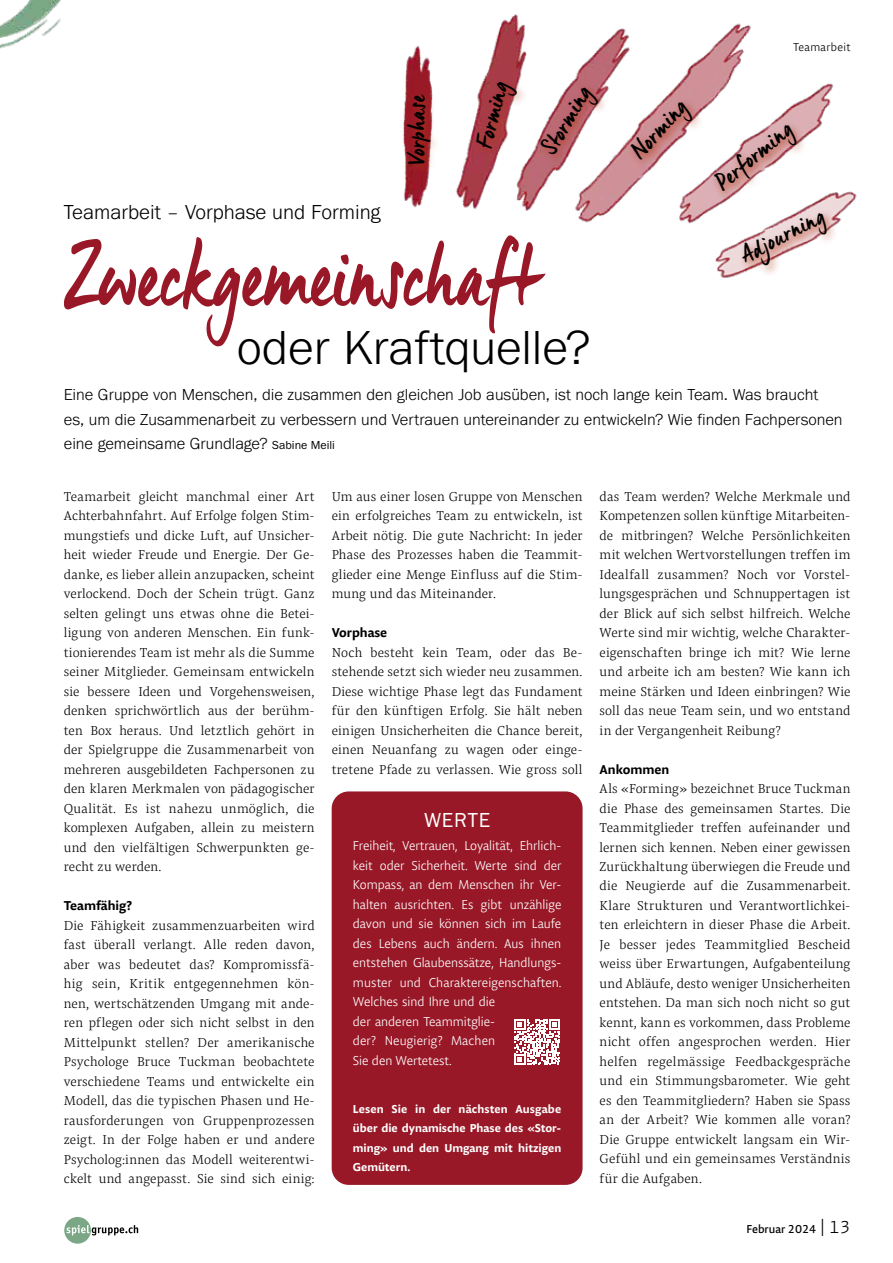
<style>
.page{position:relative;width:893px;height:1263px;background:#fff}
.page>*{position:absolute;margin:0;border:0;box-sizing:border-box;transform-origin:0 0}
.t1{font:88.5px "Manus Smooth";color:#981827;scale:.85 1}
.t2{font:300 49.5px "Franklin Gothic URW";color:#000}
.t3{font:24px "Manus Smooth";color:#000}
.t4{font:300 21px "Franklin Gothic URW";color:#000}
.t5{font:21px "Franklin Gothic URW Boo";letter-spacing:.035em;color:#fff}
.t6{font:300 16.5px/24px "Franklin Gothic URW";color:#000}
.t7{font:300 13.5px/19.5px "Pensum Pro";letter-spacing:.01em;color:#000;text-align:justify}
.t8{font:300 13.5px/19.5px "Pensum Sans";color:#fff}
.t9{font:700 13.5px "Pensum Sans";color:#000}
.t10{font:700 12px/19.5px "Pensum Sans";color:#fff;text-align:justify}
.t11{font:12px "Pensum Sans";color:#000}
.t12{font:300 12px "Pensum Sans";letter-spacing:.03em;color:#000}
.s1{font-family:"Franklin Gothic URW Boo";font-weight:400;font-size:12px}
.s2{font-weight:300;font-size:18px}
</style>
<div class="page">
<img style="left:0;top:0;width:857px;height:1244px">
<div style="left:332px;top:791px;width:251px;height:394px;background:#981827;border-radius:17px"></div>
<div style="left:403px;top:90px;width:38px;height:85px;background:#b13511;opacity:.75"></div>
<div style="left:471px;top:77px;width:56px;height:82px;background:#b13511;opacity:.75"></div>
<div style="left:536px;top:83px;width:72px;height:82px;background:#b13511;opacity:.75"></div>
<div style="left:626px;top:97px;width:77px;height:73px;background:#b13511;opacity:.75"></div>
<div style="left:710px;top:121px;width:97px;height:81px;background:#b13511;opacity:.75"></div>
<div style="left:739px;top:208px;width:98px;height:69px;background:#b13511;opacity:.75"></div>
<svg style="left:514px;top:1019px;width:46px;height:46px"></svg>
<div style="left:64px;top:1217px;width:27px;height:26px;background:#7ba786;border-radius:50%"></div>
<svg style="left:66px;top:1225px;width:72px;height:10px"></svg>
<h3 class="t4" style="left:64px;top:198px;width:318px">Teamarbeit – Vorphase und Forming</h3>
<h3 class="t3" style="left:402px;top:164px;width:71px;rotate:-90deg">Vorphase</h3>
<h3 class="t3" style="left:470px;top:143px;width:69px;rotate:-76deg">Forming</h3>
<h3 class="t3" style="left:535px;top:145px;width:76px;rotate:-60deg">Storming</h3>
<h1 class="t1" style="left:64px;top:222px;width:558px">Zweckgemeinschaft</h1>
<h2 class="t2" style="left:237px;top:317px;width:356px">oder Kraftquelle?</h2>
<p class="t12" style="left:793px;top:39px;width:59px">Teamarbeit</p>
<h3 class="t3" style="left:624px;top:145px;width:72px;rotate:-48deg">Norming</h3>
<h3 class="t3" style="left:709px;top:174px;width:94px;rotate:-40deg">Performing</h3>
<h3 class="t3" style="left:735px;top:244px;width:94px;rotate:-28deg">Adjourning</h3>
<p class="t6" style="left:64px;top:383px;width:780px">Eine Gruppe von Menschen, die zusammen den gleichen Job ausüben, ist noch lange kein Team. Was braucht es, um die Zusammenarbeit zu verbessern und Vertrauen untereinander zu entwickeln? Wie finden Fachpersonen eine gemeinsame Grundlage? <span class="s1">Sabine Meili</span></p>
<p class="t7" style="left:332px;top:486px;width:252px">Um aus einer losen Gruppe von Menschen ein erfolgreiches Team zu entwickeln, ist Arbeit nötig. Die gute Nachricht: In jeder Phase des Prozesses haben die Teammit&shy;glieder eine Menge Einfluss auf die Stim&shy;mung und das Miteinander.</p>
<p class="t9" style="left:332px;top:623px;width:57px">Vorphase</p>
<p class="t7" style="left:332px;top:642px;width:252px">Noch besteht kein Team, oder das Be&shy;stehende setzt sich wieder neu zusammen.<br>Diese wichtige Phase legt das Fundament für den künftigen Erfolg. Sie hält neben einigen Unsicherheiten die Chance bereit, einen Neuanfang zu wagen oder einge&shy;tretene Pfade zu verlassen. Wie gross soll</p>
<p class="t7" style="left:600px;top:486px;width:252px">das Team werden? Welche Merkmale und Kompetenzen sollen künftige Mitarbeiten&shy;de mitbringen? Welche Persönlichkeiten mit welchen Wertvorstellungen treffen im Idealfall zusammen? Noch vor Vorstel&shy;lungsgesprächen und Schnuppertagen ist der Blick auf sich selbst hilfreich. Welche Werte sind mir wichtig, welche Charakter&shy;eigenschaften bringe ich mit? Wie lerne und arbeite ich am besten? Wie kann ich meine Stärken und Ideen einbringen? Wie soll das neue Team sein, und wo entstand in der Vergangenheit Reibung?</p>
<p class="t9" style="left:600px;top:759px;width:71px">Ankommen</p>
<p class="t7" style="left:600px;top:778px;width:252px">Als «Forming» bezeichnet Bruce Tuckman die Phase des gemeinsamen Startes. Die Teammitglieder treffen aufeinander und lernen sich kennen. Neben einer gewissen Zurückhaltung überwiegen die Freude und die Neugierde auf die Zusammenarbeit.<br>Klare Strukturen und Verantwortlichkei&shy;ten erleichtern in dieser Phase die Arbeit.<br>Je besser jedes Teammitglied Bescheid weiss über Erwartungen, Aufgabenteilung und Abläufe, desto weniger Unsicherheiten entstehen. Da man sich noch nicht so gut kennt, kann es vorkommen, dass Probleme nicht offen angesprochen werden. Hier helfen regelmässige Feedbackgespräche und ein Stimmungsbarometer. Wie geht es den Teammitgliedern? Haben sie Spass an der Arbeit? Wie kommen alle voran?<br>Die Gruppe entwickelt langsam ein Wir-Gefühl und ein gemeinsames Verständnis für die Aufgaben.</p>
<p class="t7" style="left:64px;top:486px;width:252px">Teamarbeit gleicht manchmal einer Art Achterbahnfahrt. Auf Erfolge folgen Stim&shy;mungstiefs und dicke Luft, auf Unsicher&shy;heit wieder Freude und Energie. Der Ge&shy;danke, es lieber allein anzupacken, scheint verlockend. Doch der Schein trügt. Ganz selten gelingt uns etwas ohne die Betei&shy;ligung von anderen Menschen. Ein funk&shy;tionierendes Team ist mehr als die Summe seiner Mitglieder. Gemeinsam entwickeln sie bessere Ideen und Vorgehensweisen, denken sprichwörtlich aus der berühm&shy;ten Box heraus. Und letztlich gehört in der Spielgruppe die Zusammenarbeit von mehreren ausgebildeten Fachpersonen zu den klaren Merkmalen von pädagogischer Qualität. Es ist nahezu unmöglich, die komplexen Aufgaben, allein zu meistern und den vielfältigen Schwerpunkten ge&shy;recht zu werden.</p>
<p class="t9" style="left:64px;top:896px;width:70px">Teamfähig?</p>
<p class="t7" style="left:64px;top:915px;width:252px">Die Fähigkeit zusammenzuarbeiten wird fast überall verlangt. Alle reden davon, aber was bedeutet das? Kompromissfä&shy;hig sein, Kritik entgegennehmen kön&shy;nen, wertschätzenden Umgang mit ande&shy;ren pflegen oder sich nicht selbst in den Mittelpunkt stellen? Der amerikanische Psychologe Bruce Tuckman beobachtete verschiedene Teams und entwickelte ein Modell, das die typischen Phasen und He&shy;rausforderungen von Gruppenprozessen zeigt. In der Folge haben er und andere Psycholog:innen das Modell weiterentwi&shy;ckelt und angepasst. Sie sind sich einig:</p>
<h3 class="t5" style="left:424px;top:807px;width:68px">WERTE</h3>
<p class="t8" style="left:353px;top:836px;width:210px">Freiheit, Vertrauen, Loyalität, Ehrlich&shy;keit oder Sicherheit. Werte sind der<br>Kompass, an dem Menschen ihr Ver&shy;halten ausrichten. Es gibt unzählige davon und sie können sich im Laufe des Lebens auch ändern. Aus ihnen entstehen Glaubenssätze, Handlungs&shy;muster und Charaktereigenschaften.<br>Welches sind Ihre und die<br>der anderen Teammitglie-<br>der? Neugierig? Machen<br>Sie den Wertetest.</p>
<p class="t10" style="left:353px;top:1098px;width:210px">Lesen Sie in der nächsten Ausgabe über die dynamische Phase des «Stor&shy;ming» und den Umgang mit hitzigen Gemütern.</p>
<p class="t11" style="left:746px;top:1221px;width:106px">Februar 2024 <span class="s2">| 13</span></p>
</div>
